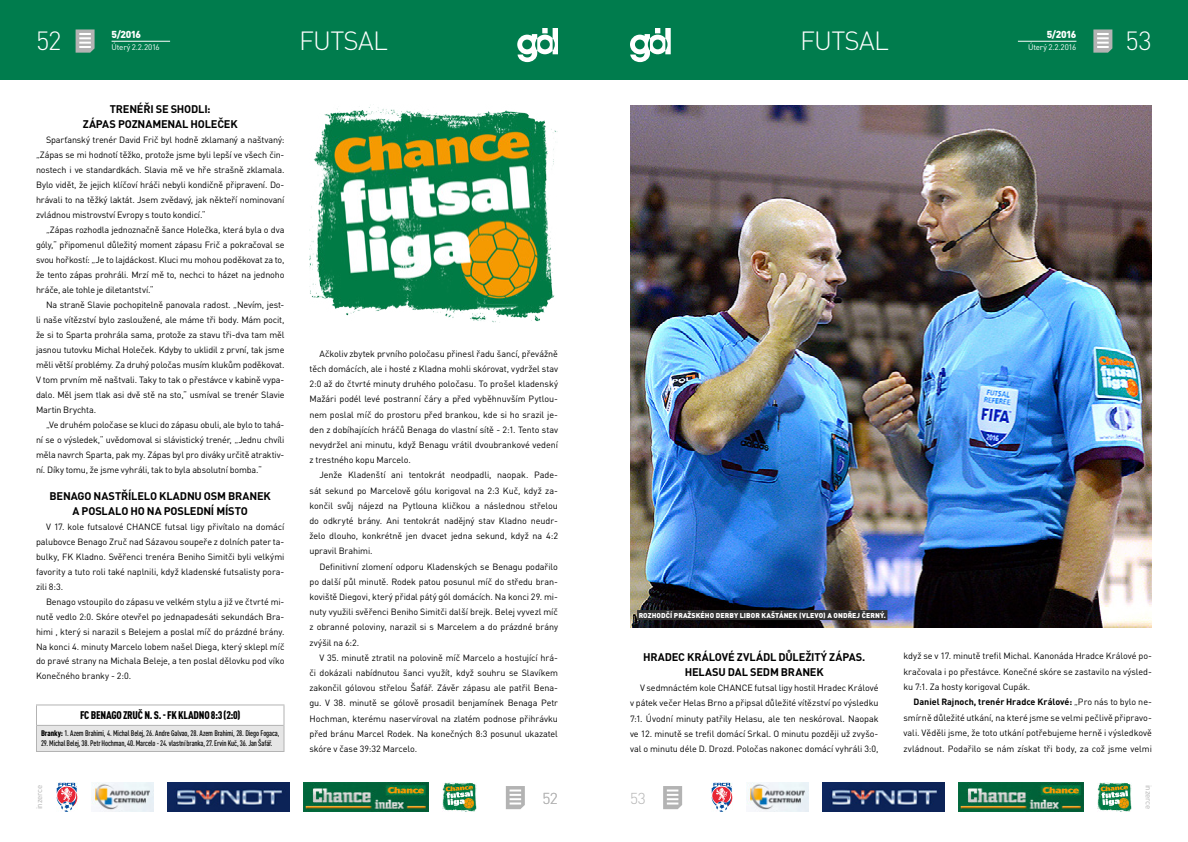
<style>
.page{position:relative;width:1188px;height:842px;background:#fff}
.page>*{position:absolute;margin:0;border:0;box-sizing:border-box;transform-origin:0 0}
.t1{font:300 26px "DIN Pro";letter-spacing:-.03em;color:#fff}
.t2{font:300 15.6px "DIN Pro";color:#b3b3b3}
.t3{font:700 11px/15.1px "DIN Pro";letter-spacing:-.015em;color:#000;text-align:center}
.t4{font:900 condensed 11px "DIN Pro";letter-spacing:-.02em;color:#000}
.t5{font:900 10px "DIN Pro";letter-spacing:-.055em;color:#fff}
.t6{font:9px/15px "DIN Pro";letter-spacing:-.01em;color:#000;text-align:justify}
.t7{font:500 condensed 8px "DIN Pro";letter-spacing:-.015em;color:#000}
.t8{font:8px "DIN Pro";letter-spacing:-.025em;color:#fff}
.t9{font:8px "DIN Pro";letter-spacing:-.025em;color:#b3b3b3}
.t10{font:900 7px "DIN Pro";letter-spacing:.01em;color:#fff}
.s1{font-weight:900}
.s2{font-weight:700}
</style>
<div class="page">
<div style="left:594px;top:0;width:594px;height:80px;background:#007c4d"></div>
<div style="left:0;top:0;width:594px;height:80px;background:#007c4d"></div>
<svg style="left:630px;top:28px;width:41px;height:34px"></svg>
<svg style="left:1093px;top:29px;width:19px;height:24px"></svg>
<svg style="left:517px;top:28px;width:41px;height:34px"></svg>
<svg style="left:76px;top:29px;width:19px;height:24px"></svg>
<svg style="left:663px;top:786px;width:19px;height:23px"></svg>
<svg style="left:506px;top:786px;width:19px;height:23px"></svg>
<img style="left:56px;top:782px;width:21px;height:30px">
<img style="left:91px;top:782px;width:62px;height:30px">
<img style="left:303px;top:782px;width:125px;height:30px">
<img style="left:712px;top:782px;width:21px;height:30px">
<img style="left:442px;top:782px;width:34px;height:30px">
<img style="left:1098px;top:782px;width:34px;height:30px">
<img style="left:167px;top:782px;width:122px;height:30px">
<img style="left:747px;top:782px;width:62px;height:30px">
<img style="left:959px;top:782px;width:125px;height:30px">
<img style="left:823px;top:782px;width:122px;height:30px">
<hr style="left:1018px;top:41px;width:58px;height:1px;background:#fff">
<hr style="left:112px;top:41px;width:58px;height:1px;background:#fff">
<img style="left:630px;top:105px;width:522px;height:522px">
<div style="left:637px;top:610px;width:250px;height:10px;background:#333"></div>
<div style="left:36px;top:725px;width:248px;height:27px;background:#e6e6e6"></div>
<hr style="left:36px;top:704px;width:248px;height:1px;background:#b3b3b3">
<svg style="left:36px;top:705px;width:1px;height:46px"></svg>
<svg style="left:284px;top:705px;width:1px;height:46px"></svg>
<hr style="left:36px;top:751px;width:248px;height:1px;background:#b3b3b3">
<hr style="left:37px;top:725px;width:247px;height:1px;background:#b3b3b3">
<img style="left:310px;top:107px;width:248px;height:216px">
<h1 class="t1" style="left:36px;top:23px;width:27px">52</h1>
<p class="t5" style="left:112px;top:28px;width:31px">5/2016</p>
<p class="t8" style="left:112px;top:42px;width:50px">Úterý 2.2.2016</p>
<p class="t5" style="left:1047px;top:28px;width:31px">5/2016</p>
<h1 class="t1" style="left:299px;top:23px;width:90px">FUTSAL</h1>
<h1 class="t1" style="left:800px;top:23px;width:90px">FUTSAL</h1>
<p class="t8" style="left:1028px;top:42px;width:50px">Úterý 2.2.2016</p>
<h1 class="t1" style="left:1125px;top:23px;width:28px">53</h1>
<p class="t3" style="left:83px;top:101px;width:156px">TRENÉŘI SE SHODLI:<br>ZÁPAS POZNAMENAL HOLEČEK</p>
<p class="t6" style="left:36px;top:132px;width:250px;text-indent:10px">Sparťanský trenér David Frič byl hodně zklamaný a naštvaný: „Zápas se mi hodnotí těžko, protože jsme byli lepší ve všech čin&shy;nostech i ve standardkách. Slavia mě ve hře strašně zklamala.<br>Bylo vidět, že jejich klíčoví hráči nebyli kondičně připravení. Do&shy;hrávali to na těžký laktát. Jsem zvědavý, jak někteří nominovaní zvládnou mistrovství Evropy s touto kondicí.“</p>
<p class="t6" style="left:36px;top:222px;width:250px;text-indent:10px">„Zápas rozhodla jednoznačně šance Holečka, která byla o dva góly,“ připomenul důležitý moment zápasu Frič a pokračoval se svou hořkostí: „Je to lajdáckost. Kluci mu mohou poděkovat za to, že tento zápas prohráli. Mrzí mě to, nechci to házet na jednoho hráče, ale tohle je diletantství.“</p>
<p class="t6" style="left:36px;top:297px;width:250px;text-indent:10px">Na straně Slavie pochopitelně panovala radost. „Nevím, jest&shy;li naše vítězství bylo zasloužené, ale máme tři body. Mám pocit, že si to Sparta prohrála sama, protože za stavu tři-dva tam měl jasnou tutovku Michal Holeček. Kdyby to uklidil z první, tak jsme měli větší problémy. Za druhý poločas musím klukům poděkovat.<br>V tom prvním mě naštvali. Taky to tak o přestávce v kabině vypa&shy;dalo. Měl jsem tlak asi dvě stě na sto,“ usmíval se trenér Slavie Martin Brychta.</p>
<p class="t6" style="left:36px;top:417px;width:250px;text-indent:10px">„Ve druhém poločase se kluci do zápasu obuli, ale bylo to tahá&shy;ní se o výsledek,“ uvědomoval si slávistický trenér, „Jednu chvíli měla navrch Sparta, pak my. Zápas byl pro diváky určitě atraktiv&shy;ní. Díky tomu, že jsme vyhráli, tak to byla absolutní bomba.“</p>
<p class="t3" style="left:50px;top:488px;width:223px">BENAGO NASTŘÍLELO KLADNU OSM BRANEK<br>A POSLALO HO NA POSLEDNÍ MÍSTO</p>
<p class="t6" style="left:36px;top:519px;width:250px;text-indent:10px">V 17. kole futsalové CHANCE futsal ligy přivítalo na domácí palubovce Benago Zruč nad Sázavou soupeře z dolních pater ta&shy;bulky, FK Kladno. Svěřenci trenéra Beniho Simitči byli velkými favority a tuto roli také naplnili, když kladenské futsalisty pora&shy;zili 8:3.</p>
<p class="t6" style="left:36px;top:593px;width:250px;text-indent:10px">Benago vstoupilo do zápasu ve velkém stylu a již ve čtvrté mi&shy;nutě vedlo 2:0. Skóre otevřel po jednapadesáti sekundách Bra&shy;himi , který si narazil s Belejem a poslal míč do prázdné brány.<br>Na konci 4. minuty Marcelo lobem našel Diega, který sklepl míč do pravé strany na Michala Beleje, a ten poslal dělovku pod víko Konečného branky - 2:0.</p>
<p class="t4" style="left:80px;top:709px;width:162px">FC BENAGO ZRUČ N. S. - FK KLADNO 8:3 (2:0)</p>
<p class="t7" style="left:41px;top:727px;width:240px"><span class="s1">Branky:</span> 1. Azem Brahimi, 4. Michal Belej, 26. Andre Galvao, 28. Azem Brahimi, 28. Diego Fogaca,</p>
<p class="t7" style="left:41px;top:738px;width:233px">29. Michal Belej, 38. Petr Hochman, 40. Marcelo - 24. vlastní branka, 27. Ervin Kuč, 36. Jan Šafář.</p>
<p class="t9" style="left:34px;top:809px;width:26px;rotate:-90deg">inzerce</p>
<p class="t6" style="left:310px;top:346px;width:250px;text-indent:10px">Ačkoliv zbytek prvního poločasu přinesl řadu šancí, převážně těch domácích, ale i hosté z Kladna mohli skórovat, vydržel stav 2:0 až do čtvrté minuty druhého poločasu. To prošel kladenský Mažári podél levé postranní čáry a před vyběhnuvším Pytlou&shy;nem poslal míč do prostoru před brankou, kde si ho srazil je&shy;den z dobíhajících hráčů Benaga do vlastní sítě - 2:1. Tento stav nevydržel ani minutu, když Benagu vrátil dvoubrankové vedení z trestného kopu Marcelo.</p>
<p class="t6" style="left:310px;top:467px;width:250px;text-indent:10px">Jenže Kladenští ani tentokrát neodpadli, naopak. Pade&shy;sát sekund po Marcelově gólu korigoval na 2:3 Kuč, když za&shy;končil svůj nájezd na Pytlouna kličkou a následnou střelou do odkryté brány. Ani tentokrát nadějný stav Kladno neudr&shy;želo dlouho, konkrétně jen dvacet jedna sekund, když na 4:2 upravil Brahimi.</p>
<p class="t6" style="left:310px;top:558px;width:250px;text-indent:10px">Definitivní zlomení odporu Kladenských se Benagu podařilo po další půl minutě. Rodek patou posunul míč do středu bran&shy;koviště Diegovi, který přidal pátý gól domácích. Na konci 29. mi&shy;nuty využili svěřenci Beniho Simitči další brejk. Belej vyvezl míč z obranné poloviny, narazil si s Marcelem a do prázdné brány zvýšil na 6:2.</p>
<p class="t6" style="left:310px;top:650px;width:250px;text-indent:10px">V 35. minutě ztratil na polovině míč Marcelo a hostující hrá&shy;či dokázali nabídnutou šanci využít, když souhru se Slavíkem zakončil gólovou střelou Šafář. Závěr zápasu ale patřil Bena&shy;gu. V 38. minutě se gólově prosadil benjamínek Benaga Petr Hochman, kterému naservíroval na zlatém podnose přihrávku před bránu Marcel Rodek. Na konečných 8:3 posunul ukazatel skóre v čase 39:32 Marcelo.</p>
<p class="t3" style="left:643px;top:649px;width:224px">HRADEC KRÁLOVÉ ZVLÁDL DŮLEŽITÝ ZÁPAS.<br>HELASU DAL SEDM BRANEK</p>
<p class="t10" style="left:639px;top:610px;width:249px">ROZHODČÍ PRAŽSKÉHO DERBY LIBOR KAŠTÁNEK (VLEVO) A ONDŘEJ ČERNÝ.</p>
<p class="t6" style="left:630px;top:680px;width:250px;text-indent:10px">V sedmnáctém kole CHANCE futsal ligy hostil Hradec Králové v pátek večer Helas Brno a připsal důležité vítězství po výsledku 7:1. Úvodní minuty patřily Helasu, ale ten neskóroval. Naopak ve 12. minutě se trefil domácí Srkal. O minutu později už zvyšo&shy;val o minutu déle D. Drozd. Poločas nakonec domácí vyhráli 3:0,</p>
<h2 class="t2" style="left:543px;top:787px;width:17px">52</h2>
<h2 class="t2" style="left:630px;top:787px;width:17px">53</h2>
<p class="t6" style="left:904px;top:648px;width:250px;line-height:15.5px">když se v 17. minutě trefil Michal. Kanonáda Hradce Králové po&shy;kračovala i po přestávce. Konečné skóre se zastavilo na výsled&shy;ku 7:1. Za hosty korigoval Cupák.</p>
<p class="t6" style="left:904px;top:694px;width:250px;line-height:15.5px;text-indent:10px"><span class="s2">Daniel Rajnoch, trenér Hradce Králové:</span> „Pro nás to bylo ne&shy;smírně důležité utkání, na které jsme se velmi pečlivě připravo&shy;vali. Věděli jsme, že toto utkání potřebujeme herně i výsledkově zvládnout. Podařilo se nám získat tři body, za což jsme velmi</p>
<p class="t9" style="left:1154px;top:785px;width:26px;rotate:90deg">inzerce</p>
</div>
